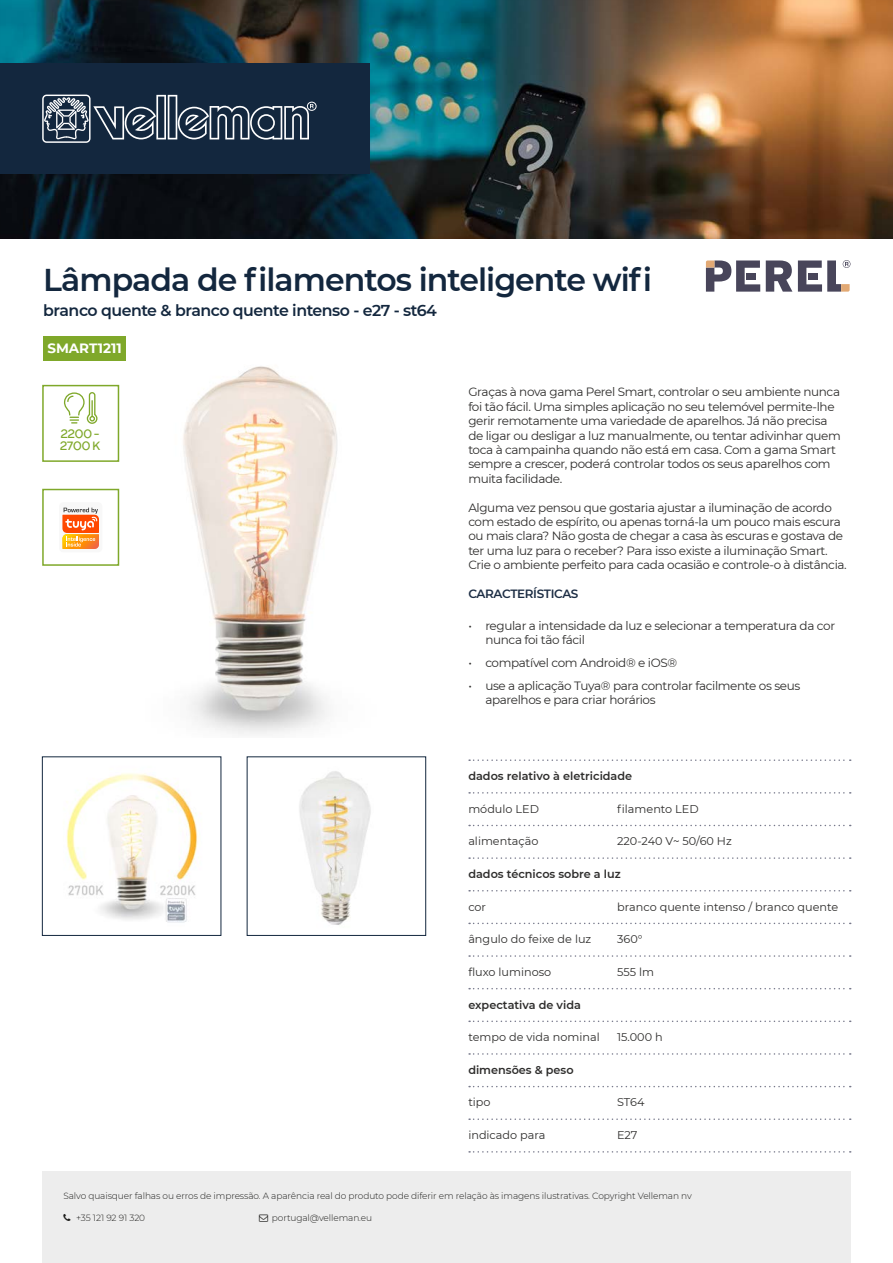
<style>
.page{position:relative;width:893px;height:1263px;background:#fff}
.page>*{position:absolute;margin:0;border:0;box-sizing:border-box;transform-origin:0 0}
.Producttitel{font:600 31.5px "Montserrat";letter-spacing:-.03em;color:#13273e}
.Subtitel{font:600 15.75px "Montserrat";letter-spacing:-.03em;color:#13273e}
.code{font:700 13.5px "Montserrat";color:#fff}
.Text{font:12px/14.4px "Montserrat";letter-spacing:-.03em;color:#2e2d2c}
.Features_title{font:600 12px "Montserrat";letter-spacing:-.03em;color:#1c2d44}
.Icon{font:700 12px/12px "TT Firs";color:#7fa82a}
.Specs_-_level_2{font:11.25px "Montserrat";color:#2e2d2c}
.Specs_-_level_1{font:600 11.25px "Montserrat";color:#2e2d2c}
.t1{font:300 9px "Montserrat";letter-spacing:-.01em;color:#1d1d1b}
</style>
<div class="page">
<img style="left:0;top:0;width:893px;height:238px">
<div style="left:42px;top:1171px;width:809px;height:92px;background:#ededed"></div>
<svg style="left:766px;top:260px;width:26px;height:32px"></svg>
<svg style="left:706px;top:260px;width:54px;height:32px"></svg>
<svg style="left:798px;top:260px;width:52px;height:32px"></svg>
<div style="left:0;top:64px;width:370px;height:110px;background:#13273e"></div>
<svg style="left:42px;top:95px;width:275px;height:48px"></svg>
<img style="left:119px;top:366px;width:218px;height:368px">
<div style="left:42px;top:489px;width:77px;height:77px;border:2px solid #7fa82a"></div>
<div style="left:42px;top:385px;width:77px;height:77px;border:2px solid #7fa82a"></div>
<svg style="left:63px;top:392px;width:35px;height:32px"></svg>
<div style="left:59px;top:502px;width:43px;height:50px;background:#f8f8f8;border-radius:5px"></div>
<svg style="left:62px;top:508px;width:37px;height:41px"></svg>
<div style="left:43px;top:336px;width:83px;height:25px;background:#7fa82a"></div>
<img style="left:299px;top:771px;width:72px;height:154px">
<div style="left:247px;top:756px;width:179px;height:180px;border:1px solid #13273e"></div>
<img style="left:66px;top:773px;width:132px;height:150px">
<div style="left:42px;top:756px;width:179px;height:180px;border:1px solid #13273e"></div>
<svg style="left:469px;top:759px;width:382px;height:2px"></svg>
<svg style="left:469px;top:792px;width:382px;height:2px"></svg>
<svg style="left:469px;top:825px;width:382px;height:1px"></svg>
<svg style="left:469px;top:857px;width:382px;height:2px"></svg>
<svg style="left:469px;top:890px;width:382px;height:1px"></svg>
<svg style="left:469px;top:923px;width:382px;height:1px"></svg>
<svg style="left:469px;top:955px;width:382px;height:2px"></svg>
<svg style="left:469px;top:988px;width:382px;height:1px"></svg>
<svg style="left:469px;top:1020px;width:382px;height:2px"></svg>
<svg style="left:469px;top:1053px;width:382px;height:2px"></svg>
<svg style="left:469px;top:1086px;width:382px;height:1px"></svg>
<svg style="left:469px;top:1118px;width:382px;height:2px"></svg>
<svg style="left:469px;top:1151px;width:382px;height:1px"></svg>
<p class="Producttitel" style="left:43px;top:257px;width:610px">Lâmpada de filamentos inteligente wifi</p>
<p class="Subtitel" style="left:43px;top:299px;width:395px">branco quente &amp; branco quente intenso - e27 - st64</p>
<p class="code" style="left:47px;top:339px;width:76px">SMART1211</p>
<p class="Icon" style="left:60px;top:428px;width:42px">2200 -<br>2700 K</p>
<p class="Text" style="left:468px;top:385px;width:374px">Graças à nova gama Perel Smart, controlar o seu ambiente nunca foi tão fácil. Uma simples aplicação no seu telemóvel permite-lhe gerir remotamente uma variedade de aparelhos. Já não precisa de ligar ou desligar a luz manualmente, ou tentar adivinhar quem toca à campainha quando não está em casa. Com a gama Smart sempre a crescer, poderá controlar todos os seus aparelhos com muita facilidade.</p>
<p class="Text" style="left:468px;top:500px;width:380px">Alguma vez pensou que gostaria ajustar a iluminação de acordo com estado de espírito, ou apenas torná-la um pouco mais escura ou mais clara? Não gosta de chegar a casa às escuras e gostava de ter uma luz para o receber? Para isso existe a iluminação Smart.<br>Crie o ambiente perfeito para cada ocasião e controle-o à distância.</p>
<p class="Features_title" style="left:468px;top:585px;width:112px">CARACTERÍSTICAS</p>
<p class="Text" style="left:485px;top:618px;width:351px;text-indent:-17px">• regular a intensidade da luz e selecionar a temperatura da cor nunca foi tão fácil</p>
<p class="Text" style="left:468px;top:655px;width:210px">• compatível com Android® e iOS®</p>
<p class="Text" style="left:485px;top:678px;width:316px;text-indent:-17px">• use a aplicação Tuya® para controlar facilmente os seus aparelhos e para criar horários</p>
<p class="Specs_-_level_1" style="left:468px;top:768px;width:165px">dados relativo à eletricidade</p>
<p class="Specs_-_level_2" style="left:468px;top:801px;width:72px">módulo LED</p>
<p class="Specs_-_level_2" style="left:617px;top:801px;width:83px">filamento LED</p>
<p class="Specs_-_level_2" style="left:468px;top:834px;width:72px">alimentação</p>
<p class="Specs_-_level_2" style="left:617px;top:834px;width:116px">220-240 V~ 50/60 Hz</p>
<p class="Specs_-_level_1" style="left:468px;top:866px;width:154px">dados técnicos sobre a luz</p>
<p class="Specs_-_level_2" style="left:468px;top:899px;width:19px">cor</p>
<p class="Specs_-_level_2" style="left:617px;top:899px;width:223px">branco quente intenso / branco quente</p>
<p class="Specs_-_level_2" style="left:468px;top:931px;width:125px">ângulo do feixe de luz</p>
<p class="Specs_-_level_2" style="left:617px;top:931px;width:27px">360°</p>
<p class="Specs_-_level_2" style="left:468px;top:964px;width:85px">fluxo luminoso</p>
<p class="Specs_-_level_2" style="left:617px;top:964px;width:38px">555 lm</p>
<p class="Specs_-_level_1" style="left:468px;top:996px;width:114px">expectativa de vida</p>
<p class="Specs_-_level_2" style="left:468px;top:1029px;width:133px">tempo de vida nominal</p>
<p class="Specs_-_level_2" style="left:617px;top:1029px;width:47px">15.000 h</p>
<p class="Specs_-_level_1" style="left:468px;top:1062px;width:107px">dimensões &amp; peso</p>
<p class="Specs_-_level_2" style="left:468px;top:1095px;width:24px">tipo</p>
<p class="Specs_-_level_2" style="left:617px;top:1095px;width:29px">ST64</p>
<p class="Specs_-_level_2" style="left:468px;top:1127px;width:79px">indicado para</p>
<p class="Specs_-_level_2" style="left:617px;top:1127px;width:22px">E27</p>
<p class="t1" style="left:63px;top:1189px;width:630px">Salvo quaisquer falhas ou erros de impressão. A aparência real do produto pode diferir em relação às imagens ilustrativas. Copyright Velleman nv</p>
<p class="t1" style="left:76px;top:1211px;width:71px">+35 121 92 91 320</p>
<p class="t1" style="left:272px;top:1211px;width:102px">portugal@velleman.eu</p>
</div>
